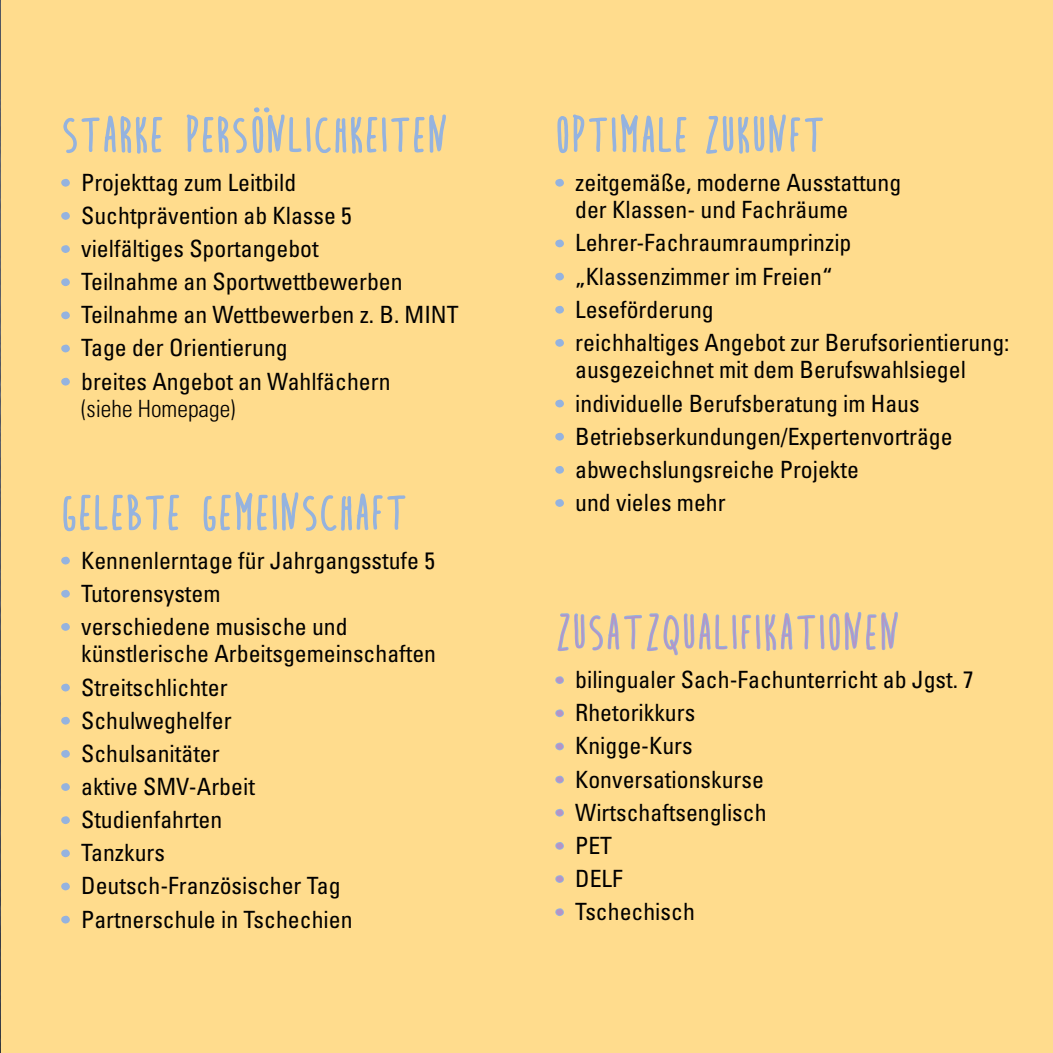
<style>
.page{position:relative;width:1053px;height:1053px;background:#fff}
.page>*{position:absolute;margin:0;border:0;box-sizing:border-box;transform-origin:0 0}
.t1{font:47.25px "Bite Bullet";color:#b694c5;scale:1.05 1}
.t2{font:condensed 23.75px/33.2px "Univers";color:#000}
.t3{font:300 condensed 23.75px "Univers";color:#000}
</style>
<div class="page">
<div style="left:0;top:0;width:1052px;height:1052px;background:#ffdc8d"></div>
<img style="left:0;top:0;width:1px;height:1052px">
<svg style="left:61px;top:212px;width:9px;height:8px"></svg>
<svg style="left:61px;top:245px;width:9px;height:8px"></svg>
<svg style="left:61px;top:278px;width:9px;height:9px"></svg>
<svg style="left:61px;top:311px;width:9px;height:9px"></svg>
<svg style="left:61px;top:344px;width:9px;height:9px"></svg>
<svg style="left:61px;top:377px;width:9px;height:9px"></svg>
<svg style="left:61px;top:115px;width:102px;height:72px"></svg>
<svg style="left:61px;top:556px;width:9px;height:9px"></svg>
<svg style="left:61px;top:589px;width:9px;height:9px"></svg>
<svg style="left:61px;top:623px;width:9px;height:8px"></svg>
<svg style="left:61px;top:683px;width:9px;height:9px"></svg>
<svg style="left:61px;top:716px;width:9px;height:9px"></svg>
<svg style="left:61px;top:750px;width:9px;height:8px"></svg>
<svg style="left:61px;top:783px;width:9px;height:8px"></svg>
<svg style="left:61px;top:816px;width:9px;height:8px"></svg>
<svg style="left:61px;top:849px;width:9px;height:9px"></svg>
<svg style="left:61px;top:882px;width:9px;height:9px"></svg>
<svg style="left:61px;top:915px;width:9px;height:9px"></svg>
<svg style="left:63px;top:494px;width:116px;height:38px"></svg>
<svg style="left:203px;top:492px;width:203px;height:40px"></svg>
<svg style="left:555px;top:178px;width:9px;height:9px"></svg>
<svg style="left:555px;top:239px;width:9px;height:9px"></svg>
<svg style="left:555px;top:272px;width:9px;height:9px"></svg>
<svg style="left:555px;top:305px;width:9px;height:9px"></svg>
<svg style="left:555px;top:339px;width:9px;height:8px"></svg>
<svg style="left:555px;top:399px;width:9px;height:9px"></svg>
<svg style="left:555px;top:432px;width:9px;height:9px"></svg>
<svg style="left:555px;top:466px;width:9px;height:8px"></svg>
<svg style="left:555px;top:499px;width:9px;height:8px"></svg>
<svg style="left:557px;top:114px;width:130px;height:39px"></svg>
<svg style="left:706px;top:114px;width:117px;height:40px"></svg>
<svg style="left:555px;top:709px;width:9px;height:9px"></svg>
<svg style="left:555px;top:742px;width:9px;height:9px"></svg>
<svg style="left:555px;top:775px;width:9px;height:9px"></svg>
<svg style="left:555px;top:808px;width:9px;height:9px"></svg>
<svg style="left:555px;top:842px;width:9px;height:8px"></svg>
<svg style="left:555px;top:875px;width:9px;height:8px"></svg>
<svg style="left:555px;top:908px;width:9px;height:8px"></svg>
<svg style="left:555px;top:611px;width:343px;height:73px"></svg>
<svg style="left:186px;top:107px;width:260px;height:47px"></svg>
<p class="t2" style="left:81px;top:165px;width:379px">Projekttag zum Leitbild<br>Suchtprävention ab Klasse 5 vielfältiges Sportangebot<br>Teilnahme an Sportwettbewerben<br>Teilnahme an Wettbewerben z. B. MINT<br>Tage der Orientierung<br>breites Angebot an Wahlfächern</p>
<p class="t3" style="left:81px;top:394px;width:156px">(siehe Homepage)</p>
<p class="t2" style="left:81px;top:543px;width:355px">Kennenlerntage für Jahrgangsstufe 5<br>Tutorensystem<br>verschiedene musische und</p>
<p class="t2" style="left:81px;top:637px;width:356px">künstlerische Arbeitsgemeinschaften<br>Streitschlichter<br>Schulweghelfer<br>Schulsanitäter<br>aktive SMV-Arbeit<br>Studienfahrten<br>Tanzkurs<br>Deutsch-Französischer Tag<br>Partnerschule in Tschechien</p>
<p class="t2" style="left:575px;top:168px;width:327px;line-height:27.5px">zeitgemäße, moderne Ausstattung der Klassen- und Fachräume</p>
<p class="t2" style="left:575px;top:226px;width:436px">Lehrer-Fachraumraumprinzip „Klassenzimmer im Freien“<br>Leseförderung<br>reichhaltiges Angebot zur Berufsorientierung:</p>
<p class="t2" style="left:575px;top:353px;width:392px">ausgezeichnet mit dem Berufswahlsiegel individuelle Berufsberatung im Haus Betriebserkundungen/Expertenvorträge abwechslungsreiche Projekte<br>und vieles mehr</p>
<h1 class="t1" style="left:572px;top:612px;width:151px">◆▲▼❑◆●</h1>
<h1 class="t1" style="left:795px;top:612px;width:100px">▼□■■</h1>
<p class="t2" style="left:575px;top:662px;width:400px">bilingualer Sach-Fachunterricht ab Jgst. 7<br>Rhetorikkurs<br>Knigge-Kurs<br>Konversationskurse<br>Wirtschaftsenglisch<br>PET<br>DELF<br>Tschechisch</p>
</div>
